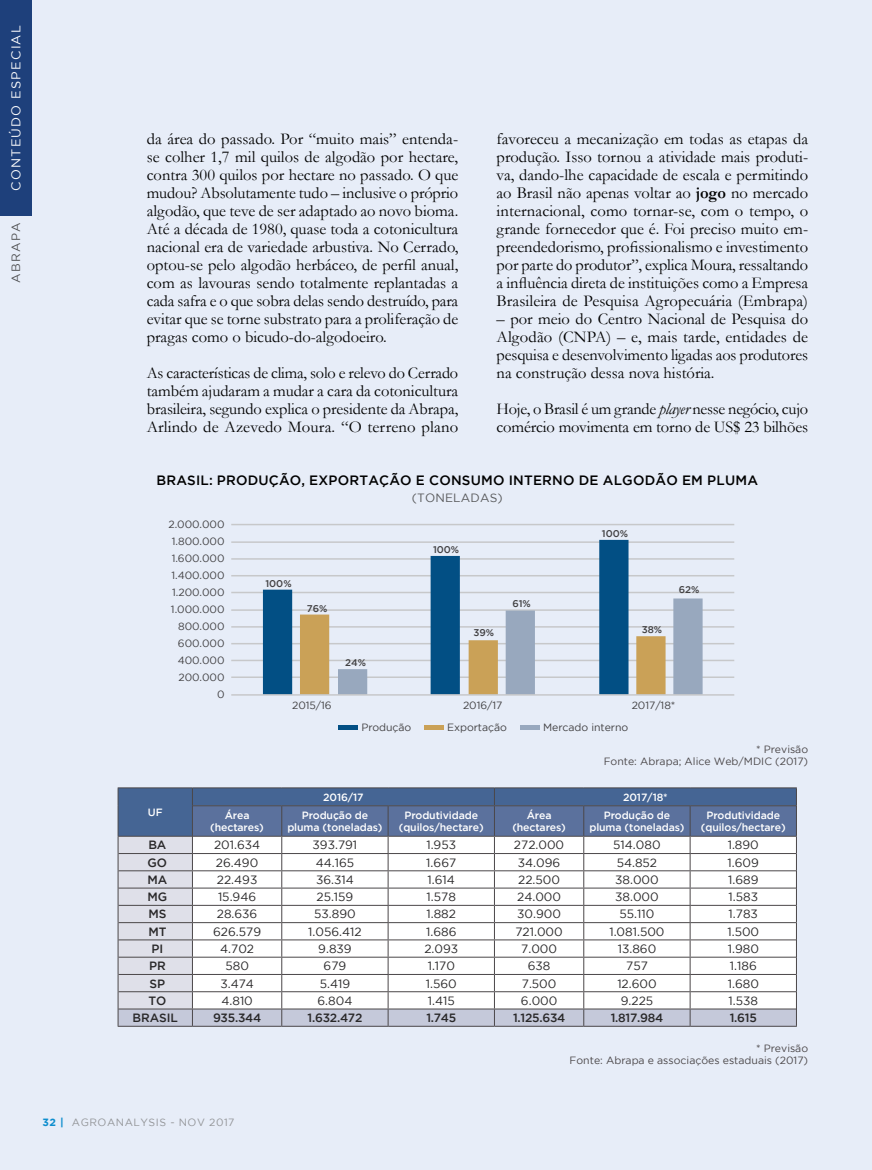
<style>
.page{position:relative;width:872px;height:1170px;background:#fff}
.page>*{position:absolute;margin:0;border:0;box-sizing:border-box;transform-origin:0 0}
.t1{font:16.5px/18px "Garamond";color:#000;text-align:justify}
.t2{font:500 13.5px "Gotham";letter-spacing:.015em;color:#000}
.t3{font:12.75px "Gotham";letter-spacing:.095em;color:#fff}
.t4{font:12px "Gotham";color:#292829}
.t5{font:500 12px "Gotham";letter-spacing:-.02em;color:#292829}
.t6{font:12px "Gotham";letter-spacing:.015em;color:#58595b}
.t7{font:12px "Gotham";letter-spacing:.115em;color:#515254}
.t8{font:500 10.5px/12.6px "Gotham";letter-spacing:-.01em;color:#fff;text-align:center}
.t9{font:10.5px/17px "Gotham";letter-spacing:-.005em;color:#414042;text-align:right}
.t10{font:10.5px/12px "Gotham";color:#4b4749;text-align:right}
.t11{font:10.5px "Gotham";letter-spacing:.05em;color:#939598}
.t12{font:500 9.75px "Gotham";letter-spacing:-.005em;color:#414042}
.s1{font-weight:700}
.s2{font-style:italic}
.s3{font-weight:700;color:#0e8ece}
</style>
<div class="page">
<div style="left:0;top:0;width:872px;height:1169px;background:#e7edf8"></div>
<div style="left:0;top:0;width:32px;height:216px;background:#1e407b"></div>
<hr style="left:338px;top:725px;width:20px;height:4px;background:#024f84">
<hr style="left:424px;top:725px;width:19px;height:4px;background:#caa157">
<hr style="left:520px;top:725px;width:19px;height:4px;background:#98a8be">
<hr style="left:231px;top:524px;width:503px;height:1px;background:#c7c8ca">
<hr style="left:231px;top:541px;width:503px;height:2px;background:#c7c8ca">
<hr style="left:231px;top:558px;width:503px;height:1px;background:#c7c8ca">
<hr style="left:231px;top:575px;width:503px;height:1px;background:#c7c8ca">
<hr style="left:231px;top:591px;width:503px;height:2px;background:#c7c8ca">
<hr style="left:231px;top:609px;width:503px;height:1px;background:#c7c8ca">
<hr style="left:231px;top:626px;width:503px;height:1px;background:#c7c8ca">
<hr style="left:231px;top:643px;width:503px;height:1px;background:#c7c8ca">
<hr style="left:231px;top:659px;width:503px;height:2px;background:#c7c8ca">
<hr style="left:231px;top:676px;width:503px;height:2px;background:#c7c8ca">
<svg style="left:263px;top:540px;width:365px;height:154px"></svg>
<svg style="left:300px;top:598px;width:402px;height:96px"></svg>
<hr style="left:231px;top:694px;width:503px;height:1px;background:#c7c8ca">
<svg style="left:118px;top:787px;width:679px;height:239px;background:#cbd0db"></svg>
<p class="t3" style="left:9px;top:191px;width:167px;rotate:-90deg">CONTEÚDO ESPECIAL</p>
<p class="t7" style="left:9px;top:283px;width:62px;rotate:-90deg">ABRAPA</p>
<p class="t1" style="left:147px;top:130px;width:313px">da área do passado. Por “muito mais” entenda&shy;se colher 1,7 mil quilos de algodão por hectare, contra 300 quilos por hectare no passado. O que mudou? Absolutamente tudo – inclusive o próprio algodão, que teve de ser adaptado ao novo bioma.<br>Até a década de 1980, quase toda a cotonicultura nacional era de variedade arbustiva. No Cerrado, optou-se pelo algodão herbáceo, de perfil anual, com as lavouras sendo totalmente replantadas a cada safra e o que sobra delas sendo destruído, para evitar que se torne substrato para a proliferação de pragas como o bicudo-do-algodoeiro.</p>
<p class="t1" style="left:147px;top:364px;width:313px">As características de clima, solo e relevo do Cerrado também ajudaram a mudar a cara da cotonicultura brasileira, segundo explica o presidente da Abrapa, Arlindo de Azevedo Moura. “O terreno plano</p>
<p class="t1" style="left:496px;top:130px;width:313px">favoreceu a mecanização em todas as etapas da produção. Isso tornou a atividade mais produti&shy;va, dando-lhe capacidade de escala e permitindo ao Brasil não apenas voltar ao <span class="s1">jogo</span> no mercado internacional, como tornar-se, com o tempo, o grande fornecedor que é. Foi preciso muito em&shy;preendedorismo, profissionalismo e investimento por parte do produtor”, explica Moura, ressaltando a influência direta de instituições como a Empresa Brasileira de Pesquisa Agropecuária (Embrapa)</p>
<p class="t1" style="left:496px;top:310px;width:313px">– por meio do Centro Nacional de Pesquisa do Algodão (CNPA) – e, mais tarde, entidades de pesquisa e desenvolvimento ligadas aos produtores na construção dessa nova história.</p>
<p class="t1" style="left:496px;top:400px;width:313px">Hoje, o Brasil é um grande <span class="s2">player</span> nesse negócio, cujo comércio movimenta em torno de US$ 23 bilhões</p>
<p class="t2" style="left:156px;top:472px;width:603px">BRASIL: PRODUÇÃO, EXPORTAÇÃO E CONSUMO INTERNO DE ALGODÃO EM PLUMA</p>
<p class="t6" style="left:412px;top:491px;width:92px">(TONELADAS)</p>
<p class="t9" style="left:168px;top:516px;width:58px">2.000.000<br>1.800.000<br>1.600.000<br>1.400.000<br>1.200.000<br>1.000.000<br>800.000<br>600.000<br>400.000<br>200.000<br>0</p>
<p class="t12" style="left:265px;top:578px;width:28px">100%</p>
<p class="t12" style="left:307px;top:603px;width:22px">76%</p>
<p class="t12" style="left:345px;top:657px;width:22px">24%</p>
<p class="t12" style="left:433px;top:543px;width:28px">100%</p>
<p class="t12" style="left:473px;top:627px;width:22px">39%</p>
<p class="t12" style="left:512px;top:597px;width:20px">61%</p>
<p class="t12" style="left:602px;top:528px;width:28px">100%</p>
<p class="t12" style="left:642px;top:623px;width:22px">38%</p>
<p class="t12" style="left:679px;top:583px;width:22px">62%</p>
<p class="t9" style="left:292px;top:696px;width:41px">2015/16</p>
<p class="t9" style="left:463px;top:696px;width:41px">2016/17</p>
<p class="t9" style="left:631px;top:696px;width:45px">2017/18*</p>
<p class="t9" style="left:361px;top:719px;width:51px">Produção</p>
<p class="t9" style="left:447px;top:719px;width:61px">Exportação</p>
<p class="t9" style="left:543px;top:719px;width:87px">Mercado interno</p>
<p class="t10" style="left:603px;top:743px;width:206px">* Previsão<br>Fonte: Abrapa; Alice Web/MDIC (2017)</p>
<p class="t8" style="left:323px;top:790px;width:42px">2016/17</p>
<p class="t8" style="left:623px;top:790px;width:46px">2017/18*</p>
<p class="t8" style="left:148px;top:805px;width:16px">UF</p>
<p class="t8" style="left:210px;top:808px;width:55px">Área (hectares)</p>
<p class="t8" style="left:287px;top:808px;width:97px">Produção de pluma (toneladas)</p>
<p class="t8" style="left:399px;top:808px;width:86px">Produtividade (quilos/hectare)</p>
<p class="t8" style="left:512px;top:808px;width:55px">Área (hectares)</p>
<p class="t8" style="left:589px;top:808px;width:97px">Produção de pluma (toneladas)</p>
<p class="t8" style="left:701px;top:808px;width:86px">Produtividade (quilos/hectare)</p>
<p class="t5" style="left:148px;top:838px;width:20px">BA</p>
<p class="t4" style="left:214px;top:838px;width:48px">201.634</p>
<p class="t4" style="left:312px;top:838px;width:46px">393.791</p>
<p class="t4" style="left:426px;top:838px;width:31px">1.953</p>
<p class="t4" style="left:514px;top:838px;width:52px">272.000</p>
<p class="t4" style="left:613px;top:838px;width:49px">514.080</p>
<p class="t4" style="left:727px;top:838px;width:33px">1.890</p>
<p class="t5" style="left:148px;top:855px;width:21px">GO</p>
<p class="t4" style="left:216px;top:855px;width:44px">26.490</p>
<p class="t4" style="left:316px;top:855px;width:40px">44.165</p>
<p class="t4" style="left:426px;top:855px;width:31px">1.667</p>
<p class="t4" style="left:518px;top:855px;width:44px">34.096</p>
<p class="t4" style="left:616px;top:855px;width:42px">54.852</p>
<p class="t4" style="left:727px;top:855px;width:33px">1.609</p>
<p class="t5" style="left:147px;top:872px;width:21px">MA</p>
<p class="t4" style="left:217px;top:872px;width:42px">22.493</p>
<p class="t4" style="left:316px;top:872px;width:39px">36.314</p>
<p class="t4" style="left:427px;top:872px;width:29px">1.614</p>
<p class="t4" style="left:518px;top:872px;width:43px">22.500</p>
<p class="t4" style="left:615px;top:872px;width:45px">38.000</p>
<p class="t4" style="left:728px;top:872px;width:32px">1.689</p>
<p class="t5" style="left:147px;top:890px;width:21px">MG</p>
<p class="t4" style="left:218px;top:890px;width:40px">15.946</p>
<p class="t4" style="left:316px;top:890px;width:38px">25.159</p>
<p class="t4" style="left:426px;top:890px;width:31px">1.578</p>
<p class="t4" style="left:517px;top:890px;width:45px">24.000</p>
<p class="t4" style="left:615px;top:890px;width:45px">38.000</p>
<p class="t4" style="left:728px;top:890px;width:31px">1.583</p>
<p class="t5" style="left:148px;top:907px;width:19px">MS</p>
<p class="t4" style="left:217px;top:907px;width:42px">28.636</p>
<p class="t4" style="left:314px;top:907px;width:43px">53.890</p>
<p class="t4" style="left:426px;top:907px;width:31px">1.882</p>
<p class="t4" style="left:517px;top:907px;width:45px">30.900</p>
<p class="t4" style="left:619px;top:907px;width:36px">55.110</p>
<p class="t4" style="left:728px;top:907px;width:31px">1.783</p>
<p class="t5" style="left:148px;top:924px;width:20px">MT</p>
<p class="t4" style="left:213px;top:924px;width:49px">626.579</p>
<p class="t4" style="left:308px;top:924px;width:55px">1.056.412</p>
<p class="t4" style="left:426px;top:924px;width:32px">1.686</p>
<p class="t4" style="left:515px;top:924px;width:49px">721.000</p>
<p class="t4" style="left:609px;top:924px;width:57px">1.081.500</p>
<p class="t4" style="left:727px;top:924px;width:33px">1.500</p>
<p class="t5" style="left:152px;top:941px;width:13px">PI</p>
<p class="t4" style="left:220px;top:941px;width:35px">4.702</p>
<p class="t4" style="left:318px;top:941px;width:35px">9.839</p>
<p class="t4" style="left:424px;top:941px;width:35px">2.093</p>
<p class="t4" style="left:521px;top:941px;width:37px">7.000</p>
<p class="t4" style="left:618px;top:941px;width:40px">13.860</p>
<p class="t4" style="left:727px;top:941px;width:33px">1.980</p>
<p class="t5" style="left:149px;top:959px;width:18px">PR</p>
<p class="t4" style="left:225px;top:959px;width:25px">580</p>
<p class="t4" style="left:324px;top:959px;width:24px">679</p>
<p class="t4" style="left:428px;top:959px;width:29px">1.170</p>
<p class="t4" style="left:528px;top:959px;width:24px">638</p>
<p class="t4" style="left:626px;top:959px;width:23px">757</p>
<p class="t4" style="left:730px;top:959px;width:28px">1.186</p>
<p class="t5" style="left:150px;top:976px;width:17px">SP</p>
<p class="t4" style="left:220px;top:976px;width:35px">3.474</p>
<p class="t4" style="left:320px;top:976px;width:32px">5.419</p>
<p class="t4" style="left:426px;top:976px;width:32px">1.560</p>
<p class="t4" style="left:522px;top:976px;width:36px">7.500</p>
<p class="t4" style="left:617px;top:976px;width:41px">12.600</p>
<p class="t4" style="left:728px;top:976px;width:33px">1.680</p>
<p class="t5" style="left:148px;top:993px;width:19px">TO</p>
<p class="t4" style="left:221px;top:993px;width:33px">4.810</p>
<p class="t4" style="left:317px;top:993px;width:36px">6.804</p>
<p class="t4" style="left:428px;top:993px;width:28px">1.415</p>
<p class="t4" style="left:521px;top:993px;width:38px">6.000</p>
<p class="t4" style="left:621px;top:993px;width:34px">9.225</p>
<p class="t4" style="left:728px;top:993px;width:31px">1.538</p>
<p class="t5" style="left:133px;top:1010px;width:47px">BRASIL</p>
<p class="t5" style="left:213px;top:1010px;width:50px">935.344</p>
<p class="t5" style="left:307px;top:1010px;width:56px">1.632.472</p>
<p class="t5" style="left:426px;top:1010px;width:31px">1.745</p>
<p class="t5" style="left:513px;top:1010px;width:54px">1.125.634</p>
<p class="t5" style="left:611px;top:1010px;width:54px">1.817.984</p>
<p class="t5" style="left:730px;top:1010px;width:29px">1.615</p>
<p class="t10" style="left:569px;top:1041px;width:240px">* Previsão<br>Fonte: Abrapa e associações estaduais (2017)</p>
<p class="t11" style="left:43px;top:1116px;width:193px"><span class="s3">32 |</span> AGROANALYSIS - NOV 2017</p>
</div>
